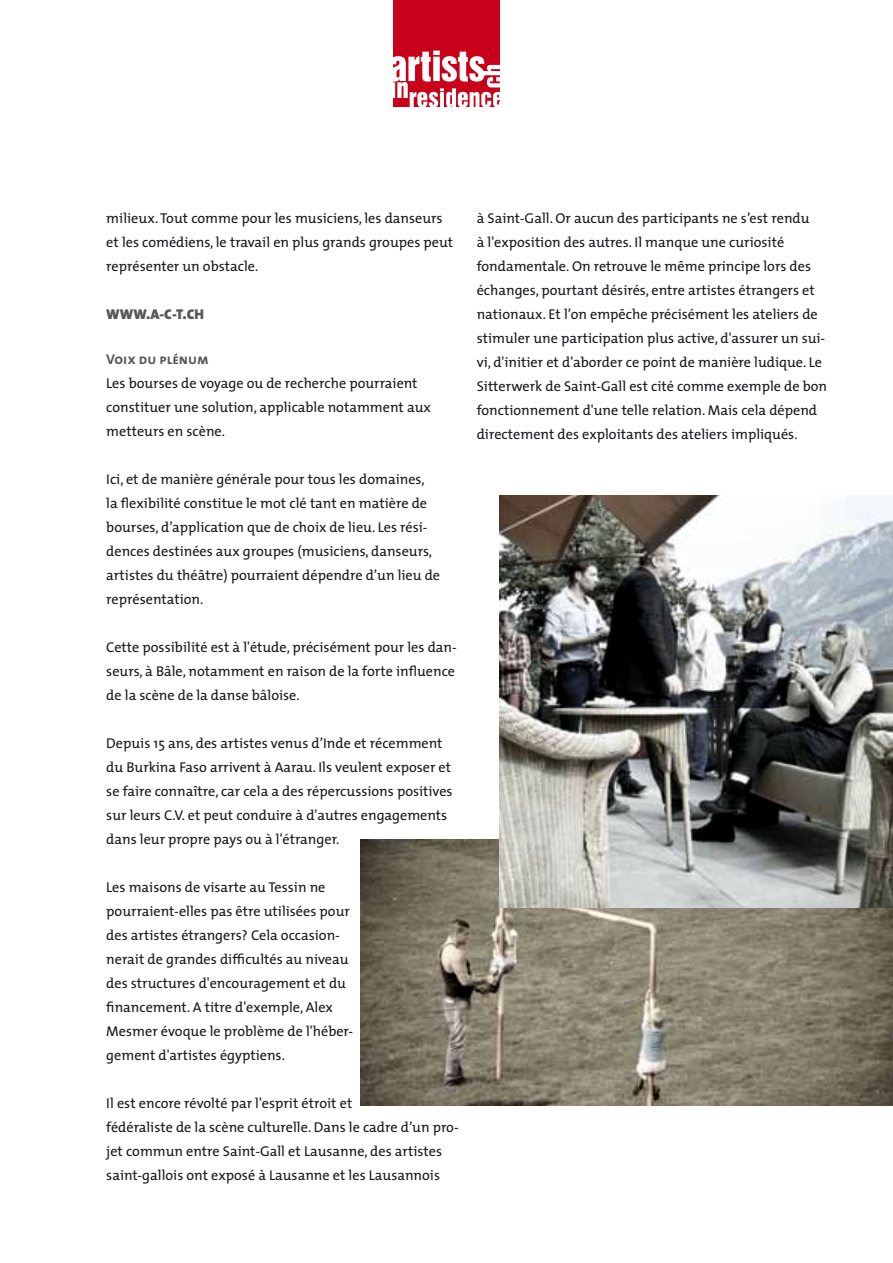
<style>
.page{position:relative;width:893px;height:1263px;background:#fff}
.page>*{position:absolute;margin:0;border:0;box-sizing:border-box;transform-origin:0 0}
.t1{font:14.25px/24px "The Mix";color:#1a171c}
.t2{font:14.25px "The Mix Black Caps";color:#58585a}
.t3{font:14.25px "The Mix Bold Caps";color:#58585a}
</style>
<div class="page">
<div style="left:393px;top:0;width:107px;height:106px;background:#c90019"></div>
<svg style="left:393px;top:51px;width:107px;height:55px"></svg>
<img style="left:361px;top:840px;width:532px;height:266px">
<img style="left:500px;top:495px;width:393px;height:413px">
<p class="t1" style="left:106px;top:206px;width:348px">milieux. Tout comme pour les musiciens, les danseurs et les comédiens, le travail en plus grands groupes peut représenter un obstacle.</p>
<p class="t2" style="left:106px;top:302px;width:99px">WWW.A-C-T.CH</p>
<p class="t3" style="left:106px;top:347px;width:104px">Voix du plénum</p>
<p class="t1" style="left:106px;top:371px;width:326px">Les bourses de voyage ou de recherche pourraient constituer une solution, applicable notamment aux metteurs en scène.</p>
<p class="t1" style="left:106px;top:467px;width:335px">Ici, et de manière générale pour tous les domaines,<br>la flexibilité constitue le mot clé tant en matière de bourses, d’application que de choix de lieu. Les rési&shy;dences destinées aux groupes (musiciens, danseurs, artistes du théâtre) pourraient dépendre d’un lieu de représentation.</p>
<p class="t1" style="left:106px;top:635px;width:352px;text-align:justify">Cette possibilité est à l'étude, précisément pour les dan&shy;seurs, à Bâle, notamment en raison de la forte influence de la scène de la danse bâloise.</p>
<p class="t1" style="left:106px;top:731px;width:348px">Depuis 15 ans, des artistes venus d’Inde et récemment du Burkina Faso arrivent à Aarau. Ils veulent exposer et se faire connaître, car cela a des répercussions positives sur leurs C.V. et peut conduire à d'autres engagements dans leur propre pays ou à l'étranger.</p>
<p class="t1" style="left:106px;top:875px;width:249px">Les maisons de visarte au Tessin ne pourraient-elles pas être utilisées pour des artistes étrangers? Cela occasion&shy;nerait de grandes difficultés au niveau des structures d'encouragement et du financement. A titre d'exemple, Alex Mesmer évoque le problème de l'héber&shy;gement d'artistes égyptiens.</p>
<p class="t1" style="left:106px;top:1091px;width:354px">Il est encore révolté par l'esprit étroit et<br>fédéraliste de la scène culturelle. Dans le cadre d’un pro&shy;jet commun entre Saint-Gall et Lausanne, des artistes saint-gallois ont exposé à Lausanne et les Lausannois</p>
<p class="t1" style="left:477px;top:206px;width:352px">à Saint-Gall. Or aucun des participants ne s’est rendu<br>à l'exposition des autres. Il manque une curiosité fondamentale. On retrouve le même principe lors des échanges, pourtant désirés, entre artistes étrangers et nationaux. Et l’on empêche précisément les ateliers de stimuler une participation plus active, d'assurer un sui&shy;vi, d'initier et d'aborder ce point de manière ludique. Le Sitterwerk de Saint-Gall est cité comme exemple de bon fonctionnement d'une telle relation. Mais cela dépend directement des exploitants des ateliers impliqués.</p>
</div>
